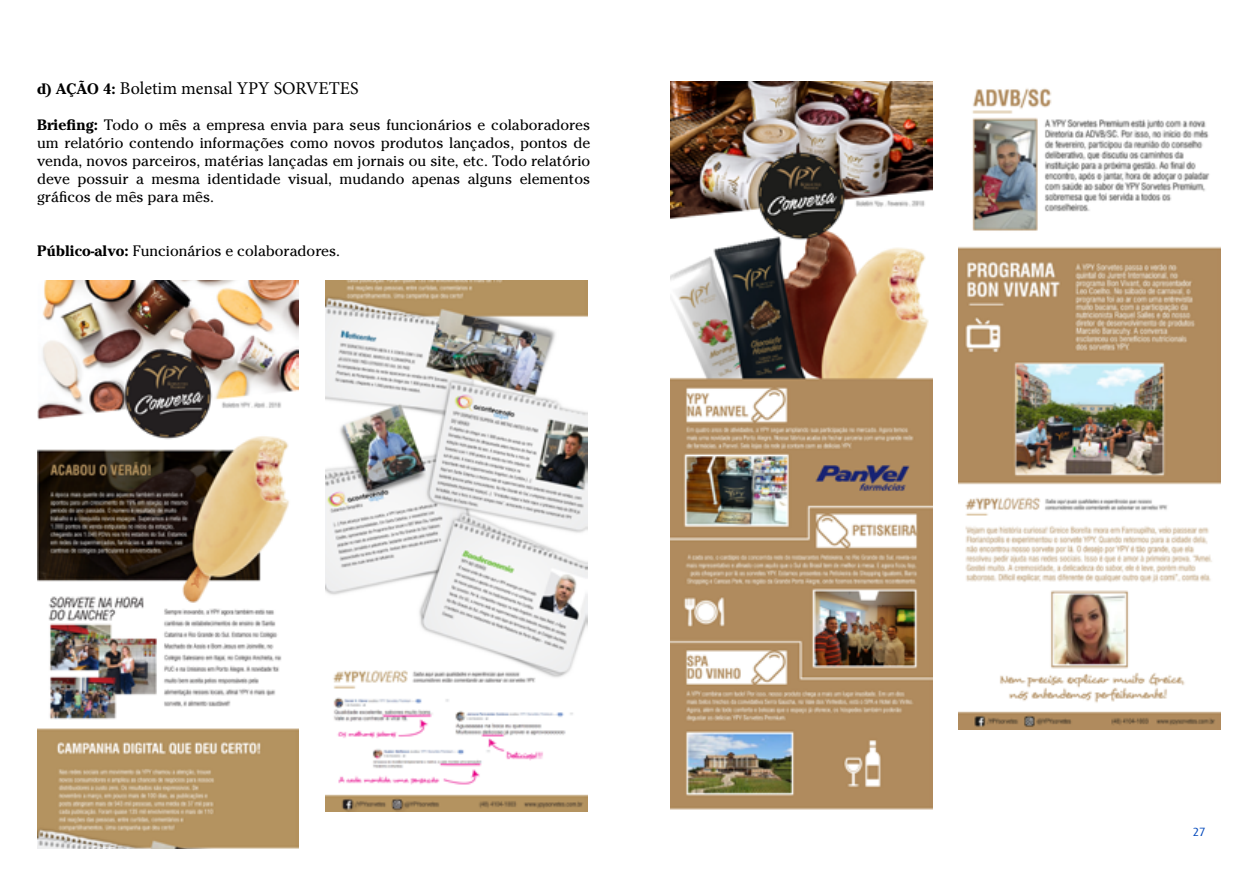
<style>
.page{position:relative;width:1259px;height:893px;background:#fff}
.page>*{position:absolute;margin:0;border:0;box-sizing:border-box;transform-origin:0 0}
.t1{font:18px "Minion Pro";color:#000}
.t2{font:15px/18px "Cheltenham Std";color:#000;text-align:justify}
.t3{font:12px "Dax";color:#0047bb}
.s1{font-family:"Cheltenham Std";font-weight:700;font-size:15px}
.s2{font-weight:700}
</style>
<div class="page">
<img style="left:37px;top:281px;width:262px;height:567px">
<img style="left:325px;top:281px;width:262px;height:531px">
<img style="left:670px;top:81px;width:262px;height:729px">
<img style="left:958px;top:88px;width:262px;height:641px">
<p class="t1" style="left:37px;top:76px;width:323px"><span class="s1">d) AÇÃO 4:</span> Boletim mensal YPY SORVETES</p>
<p class="t2" style="left:37px;top:116px;width:554px"><span class="s2">Briefing:</span> Todo o mês a empresa envia para seus funcionários e colaboradores um relatório contendo informações como novos produtos lançados, pontos de venda, novos parceiros, matérias lançadas em jornais ou site, etc. Todo relatório deve possuir a mesma identidade visual, mudando apenas alguns elementos gráficos de mês para mês.</p>
<p class="t2" style="left:37px;top:242px;width:304px"><span class="s2">Público-alvo:</span> Funcionários e colaboradores.</p>
<p class="t3" style="left:1193px;top:825px;width:14px">27</p>
</div>
